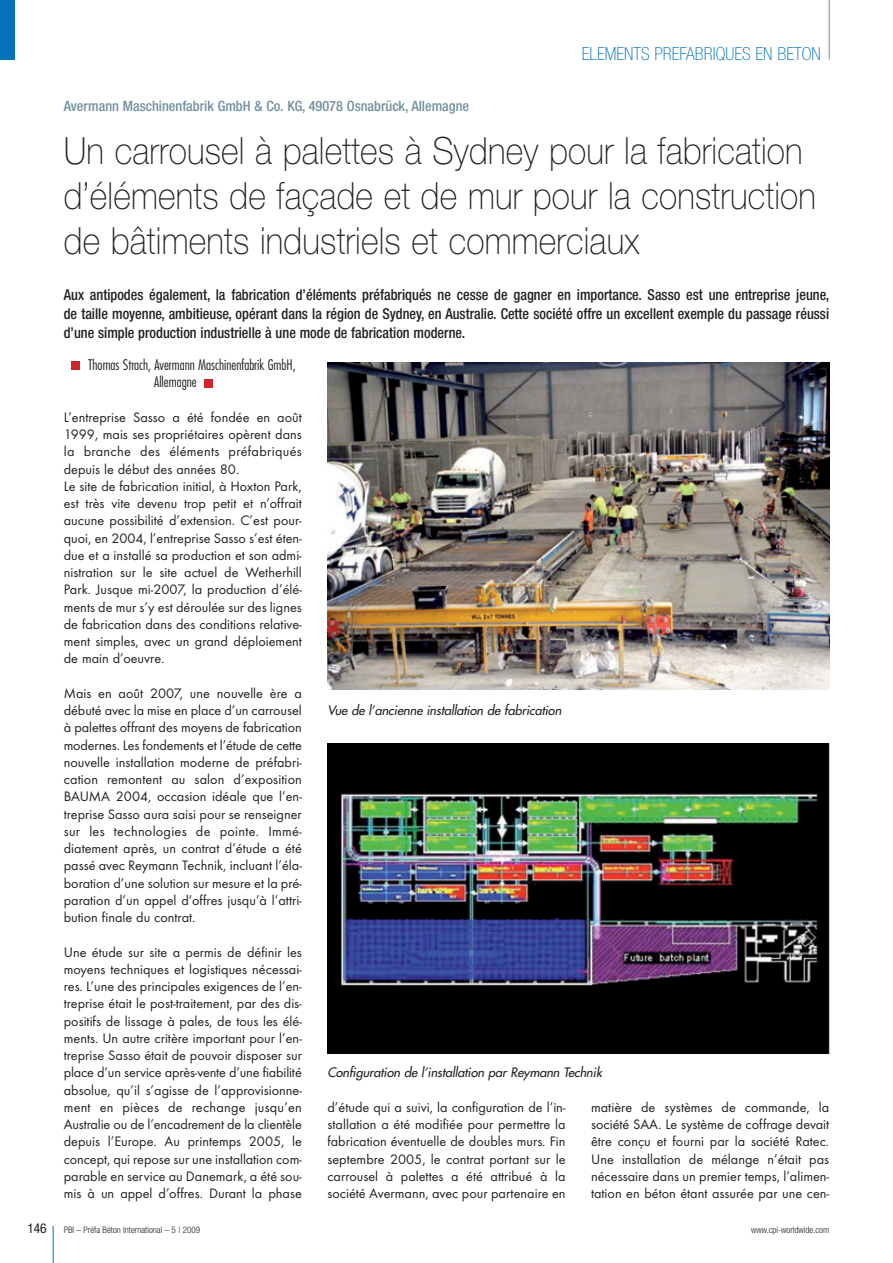
<style>
.page{position:relative;width:893px;height:1263px;background:#fff}
.page>*{position:absolute;margin:0;border:0;box-sizing:border-box;transform-origin:0 0}
.t1{font:100 37.5px/45px "Helvetica Neue";letter-spacing:.005em;color:#231f20;scale:.9 1}
.t2{font:100 condensed 18px "Helvetica Neue";color:#0372bb}
.t3{font:500 condensed 15px/18.8px "Helvetica Neue";color:#231f20;text-align:justify;scale:.95 1}
.t4{font:14.25px/17.2px "Futura T";color:#231f20;text-align:justify}
.t5{font:500 condensed 14.25px "Helvetica Neue";color:#73909f}
.t6{font:300 condensed 14.25px/17.2px "Futura";color:#231f20}
.t7{font:condensed 13.5px "Helvetica Neue";color:#231f20}
.t8{font:italic 12.75px "Futura";color:#231f20}
.t9{font:300 condensed 9px "Helvetica Neue";color:#231f20}
</style>
<div class="page">
<hr style="left:53px;top:1226px;width:1px;height:37px;background:#0372bb">
<hr style="left:829px;top:0;width:1px;height:60px;background:#73909f">
<div style="left:0;top:0;width:15px;height:60px;background:#0372bb"></div>
<div style="left:205px;top:379px;width:8px;height:8px;background:#d1232a"></div>
<div style="left:72px;top:361px;width:8px;height:9px;background:#d1232a"></div>
<img style="left:327px;top:363px;width:502px;height:327px">
<img style="left:327px;top:743px;width:502px;height:311px">
<p class="t5" style="left:64px;top:101px;width:407px">Avermann Maschinenfabrik GmbH &amp; Co. KG, 49078 Osnabrück, Allemagne</p>
<p class="t2" style="left:582px;top:47px;width:241px">ELEMENTS PREFABRIQUES EN BETON</p>
<h1 class="t1" style="left:64px;top:132px;width:837px">Un carrousel à palettes à Sydney pour la fabrication d’éléments de façade et de mur pour la construction de bâtiments industriels et commerciaux</h1>
<p class="t3" style="left:64px;top:287px;width:807px">Aux antipodes également, la fabrication d’éléments préfabriqués ne cesse de gagner en importance. Sasso est une entreprise jeune, de taille moyenne, ambitieuse, opérant dans la région de Sydney, en Australie. Cette société offre un excellent exemple du passage réussi d’une simple production industrielle à une mode de fabrication moderne.</p>
<p class="t6" style="left:154px;top:357px;width:143px;text-indent:-66px">Thomas Strach, Avermann Maschinenfabrik GmbH,<br>Allemagne</p>
<p class="t4" style="left:64px;top:410px;width:240px;text-align:left">L’entreprise Sasso a été fondée en août 1999, mais ses propriétaires opèrent dans la branche des éléments préfabriqués depuis le début des années 80.<br>Le site de fabrication initial, à Hoxton Park, est très vite devenu trop petit et n’offrait aucune possibilité d’extension. C’est pour&shy;quoi, en 2004, l’entreprise Sasso s’est éten&shy;due et a installé sa production et son admi&shy;nistration sur le site actuel de Wetherhill Park. Jusque mi-2007, la production d’élé&shy;ments de mur s’y est déroulée sur des lignes de fabrication dans des conditions relative&shy;ment simples, avec un grand déploiement de main d’oeuvre.</p>
<p class="t4" style="left:64px;top:686px;width:240px">Mais en août 2007, une nouvelle ère a débuté avec la mise en place d’un carrousel à palettes offrant des moyens de fabrication modernes. Les fondements et l’étude de cette nouvelle installation moderne de préfabri&shy;cation remontent au salon d’exposition BAUMA 2004, occasion idéale que l’en&shy;treprise Sasso aura saisi pour se renseigner sur les technologies de pointe. Immé - diatement après, un contrat d’étude a été passé avec Reymann Technik, incluant l’éla&shy;boration d’une solution sur mesure et la pré&shy;paration d’un appel d’offres jusqu’à l’attri&shy;bution finale du contrat.</p>
<p class="t4" style="left:64px;top:944px;width:240px">Une étude sur site a permis de définir les moyens techniques et logistiques nécessai&shy;res. L’une des principales exigences de l’en&shy;treprise était le post-traitement, par des dis&shy;positifs de lissage à pales, de tous les élé&shy;ments. Un autre critère important pour l’en&shy;treprise Sasso était de pouvoir disposer sur place d’un service après-vente d’une fiabilité absolue, qu’il s’agisse de l’approvisionne&shy;ment en pièces de rechange jusqu’en Australie ou de l’encadrement de la clientèle depuis l’Europe. Au printemps 2005, le concept, qui repose sur une installation com&shy;parable en service au Danemark, a été sou&shy;mis à un appel d’offres. Durant la phase</p>
<p class="t8" style="left:327px;top:704px;width:238px">Vue de l’ancienne installation de fabrication</p>
<p class="t8" style="left:327px;top:1066px;width:276px">Configuration de l’installation par Reymann Technik</p>
<p class="t4" style="left:327px;top:1100px;width:240px">d’étude qui a suivi, la configuration de l’in&shy;stallation a été modifiée pour permettre la fabrication éventuelle de doubles murs. Fin septembre 2005, le contrat portant sur le carrousel à palettes a été attribué à la société Avermann, avec pour partenaire en</p>
<p class="t4" style="left:591px;top:1100px;width:240px">matière de systèmes de commande, la société SAA. Le système de coffrage devait être conçu et fourni par la société Ratec.<br>Une installation de mélange n’était pas nécessaire dans un premier temps, l’alimen&shy;tation en béton étant assurée par une cen-</p>
<p class="t7" style="left:27px;top:1223px;width:21px">146</p>
<p class="t9" style="left:64px;top:1226px;width:138px">PBI – Préfa Béton International – 5 | 2009</p>
<p class="t9" style="left:751px;top:1226px;width:80px">www.cpi-worldwide.com</p>
</div>
